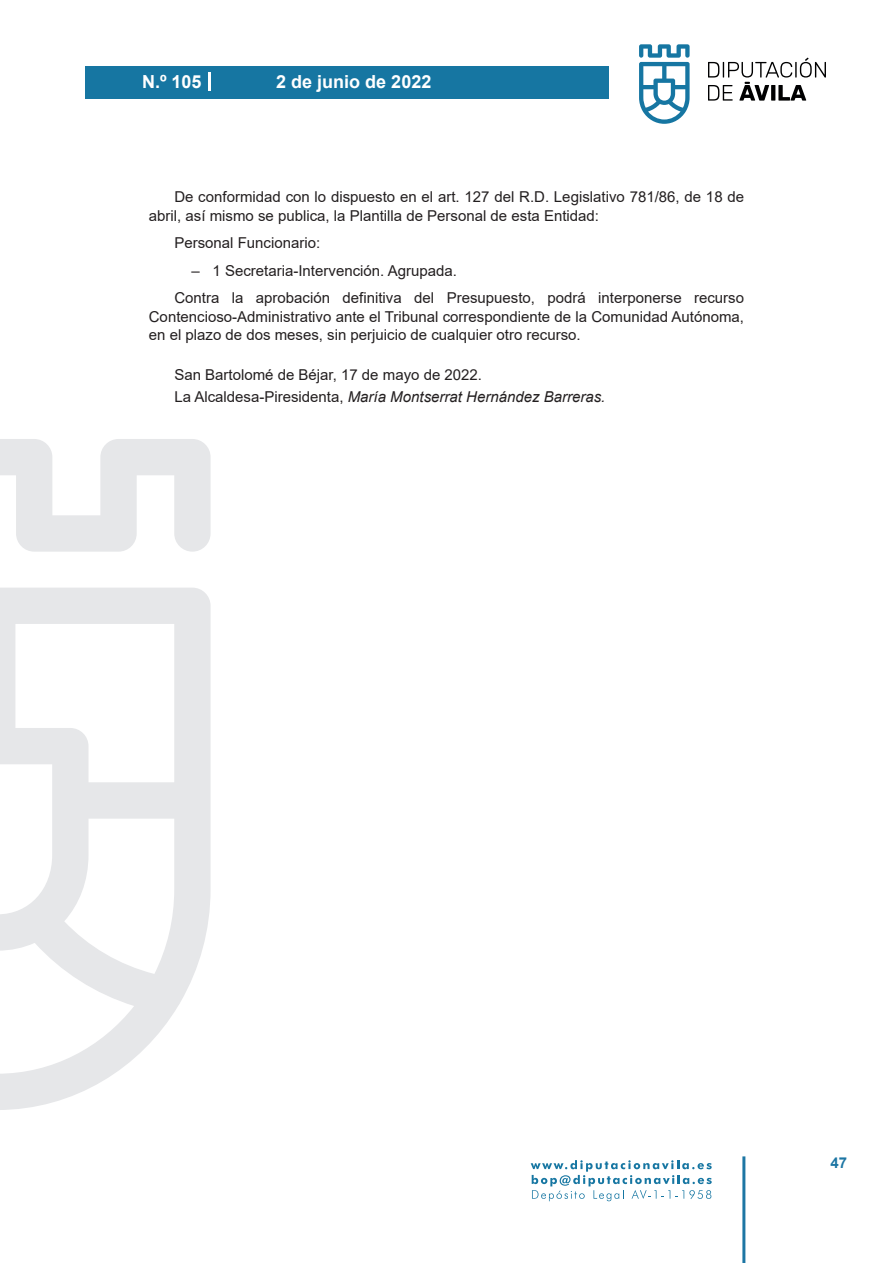
<style>
.page{position:relative;width:893px;height:1263px;background:#fff}
.page>*{position:absolute;margin:0;border:0;box-sizing:border-box;transform-origin:0 0}
.t1{font:700 18px "Arial";color:#fff}
.t2{font:15px/18.8px "Arial";color:#231f20}
.t3{font:700 15px "Arial";color:#1d76a4}
.s1{font-style:italic}
</style>
<div class="page">
<svg style="left:531px;top:1160px;width:181px;height:41px"></svg>
<div style="left:85px;top:66px;width:523px;height:33px;background:#1676a2"></div>
<svg style="left:639px;top:44px;width:51px;height:80px"></svg>
<svg style="left:708px;top:58px;width:118px;height:43px"></svg>
<hr style="left:742px;top:1156px;width:3px;height:107px;background:#1d76a4">
<svg style="left:208px;top:72px;width:2px;height:18px"></svg>
<svg style="left:0;top:439px;width:211px;height:671px"></svg>
<p class="t1" style="left:142px;top:69px;width:61px">N.º 105</p>
<p class="t1" style="left:276px;top:69px;width:157px">2 de junio de 2022</p>
<p class="t2" style="left:149px;top:188px;width:597px;text-indent:26px">De conformidad con lo dispuesto en el art. 127 del R.D. Legislativo 781/86, de 18 de abril, así mismo se publica, la Plantilla de Personal de esta Entidad:</p>
<p class="t2" style="left:174px;top:234px;width:147px">Personal Funcionario:</p>
<p class="t2" style="left:174px;top:257px;width:571px;line-height:27.3px;text-indent:17px">– 1 Secretaria-Intervención. Agrupada.<br>Contra la aprobación definitiva del Presupuesto, podrá interponerse recurso</p>
<p class="t2" style="left:149px;top:307px;width:597px">Contencioso-Administrativo ante el Tribunal correspondiente de la Comunidad Autónoma, en el plazo de dos meses, sin perjuicio de cualquier otro recurso.</p>
<p class="t2" style="left:174px;top:363px;width:433px;line-height:22.2px">San Bartolomé de Béjar, 17 de mayo de 2022.<br>La Alcaldesa-Piresidenta, <span class="s1">María Montserrat Hernández Barreras.</span></p>
<p class="t3" style="left:831px;top:1152px;width:18px">47</p>
</div>
